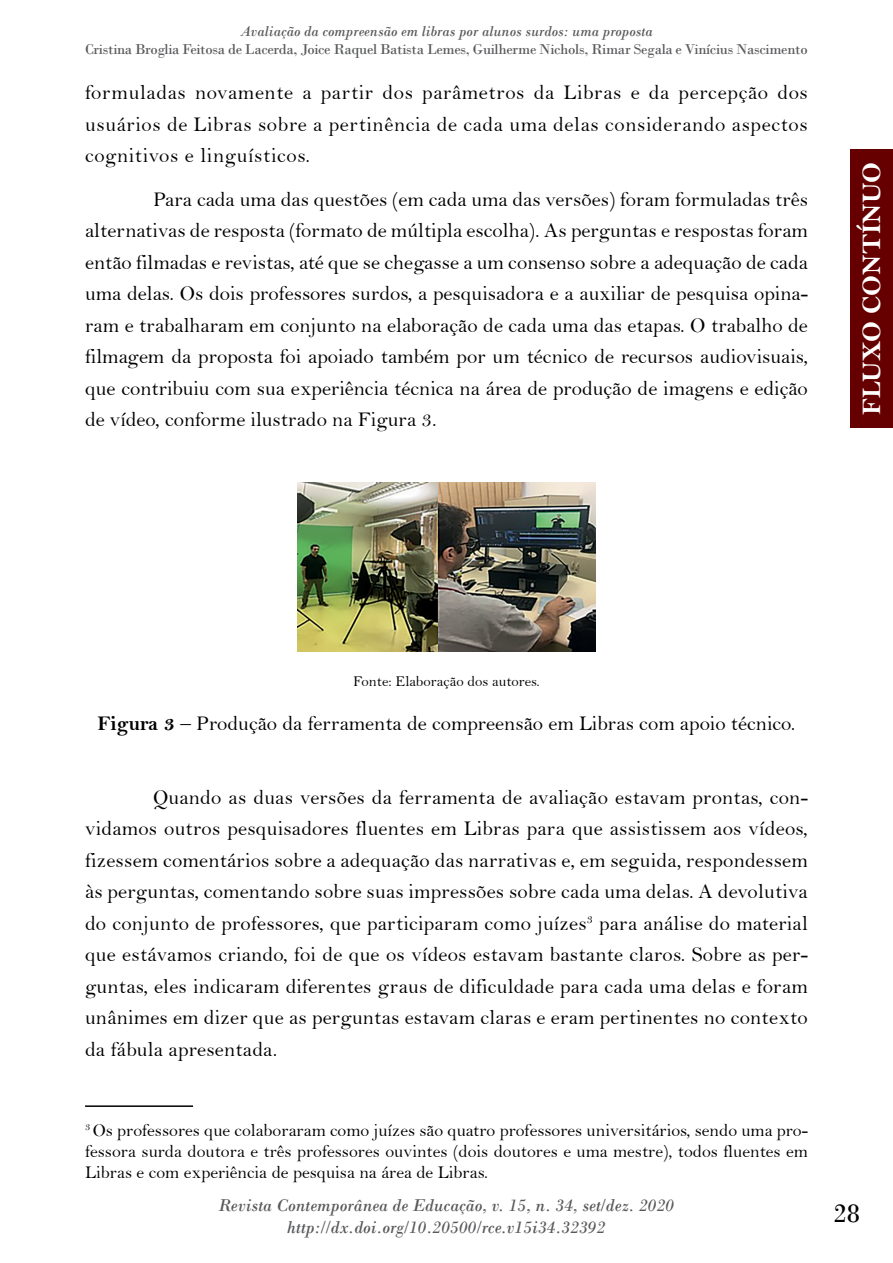
<style>
.page{position:relative;width:893px;height:1263px;background:#fff}
.page>*{position:absolute;margin:0;border:0;box-sizing:border-box;transform-origin:0 0}
.t1{font:27px "Bell MT Bold";color:#fff}
.t2{font:27px "Bodoni";color:#000}
.t3{font:21px/31.5px "Bell";letter-spacing:.01em;color:#000;text-align:justify}
.t4{font:18px/21px "Bell";color:#000;text-align:justify}
.t5{font:italic 18px/21.6px "Bodoni";color:#58595b;text-align:center}
.t6{font:15px "Bodoni";letter-spacing:-.02em;color:#58595b}
.t7{font:italic 15px "Bodoni";color:#58595b}
.t8{font:15px "Bell";color:#000}
.s1{font-family:"Bell MT Bold"}
</style>
<div class="page">
<div style="left:850px;top:149px;width:42px;height:278px;background:#600"></div>
<img style="left:298px;top:483px;width:297px;height:168px">
<hr style="left:85px;top:1105px;width:108px;height:2px;background:#000">
<p class="t7" style="left:240px;top:22px;width:414px">Avaliação da compreensão em libras por alunos surdos: uma proposta</p>
<p class="t6" style="left:85px;top:40px;width:724px">Cristina Broglia Feitosa de Lacerda, Joice Raquel Batista Lemes, Guilherme Nichols, Rimar Segala e Vinícius Nascimento</p>
<p class="t3" style="left:85px;top:77px;width:724px">formuladas novamente a partir dos parâmetros da Libras e da percepção dos usuários de Libras sobre a pertinência de cada uma delas considerando aspectos cognitivos e linguísticos.</p>
<p class="t3" style="left:85px;top:183px;width:724px;text-indent:68px">Para cada uma das questões (em cada uma das versões) foram formuladas três alternativas de resposta (formato de múltipla escolha). As perguntas e respostas foram então filmadas e revistas, até que se chegasse a um consenso sobre a adequação de cada uma delas. Os dois professores surdos, a pesquisadora e a auxiliar de pesquisa opina&shy;ram e trabalharam em conjunto na elaboração de cada uma das etapas. O trabalho de filmagem da proposta foi apoiado também por um técnico de recursos audiovisuais, que contribuiu com sua experiência técnica na área de produção de imagens e edição de vídeo, conforme ilustrado na Figura 3.</p>
<p class="t1" style="left:856px;top:415px;width:254px;rotate:-90deg">FLUXO CONTÍNUO</p>
<p class="t8" style="left:353px;top:672px;width:188px">Fonte: Elaboração dos autores.</p>
<p class="t3" style="left:98px;top:707px;width:699px"><span class="s1">Figura 3</span> – Produção da ferramenta de compreensão em Libras com apoio técnico.</p>
<p class="t3" style="left:85px;top:781px;width:724px;text-indent:68px">Quando as duas versões da ferramenta de avaliação estavam prontas, con&shy;vidamos outros pesquisadores fluentes em Libras para que assistissem aos vídeos, fizessem comentários sobre a adequação das narrativas e, em seguida, respondessem às perguntas, comentando sobre suas impressões sobre cada uma delas. A devolutiva do conjunto de professores, que participaram como juízes<sup>3</sup> para análise do material que estávamos criando, foi de que os vídeos estavam bastante claros. Sobre as per&shy;guntas, eles indicaram diferentes graus de dificuldade para cada uma delas e foram unânimes em dizer que as perguntas estavam claras e eram pertinentes no contexto da fábula apresentada.</p>
<p class="t4" style="left:85px;top:1119px;width:724px"><sup>3</sup> Os professores que colaboraram como juízes são quatro professores universitários, sendo uma pro&shy;fessora surda doutora e três professores ouvintes (dois doutores e uma mestre), todos fluentes em Libras e com experiência de pesquisa na área de Libras.</p>
<p class="t5" style="left:219px;top:1194px;width:457px">Revista Contemporânea de Educação, v. 15, n. 34, set/dez. 2020 http://dx.doi.org/10.20500/rce.v15i34.32392</p>
<p class="t2" style="left:833px;top:1197px;width:28px">28</p>
</div>
